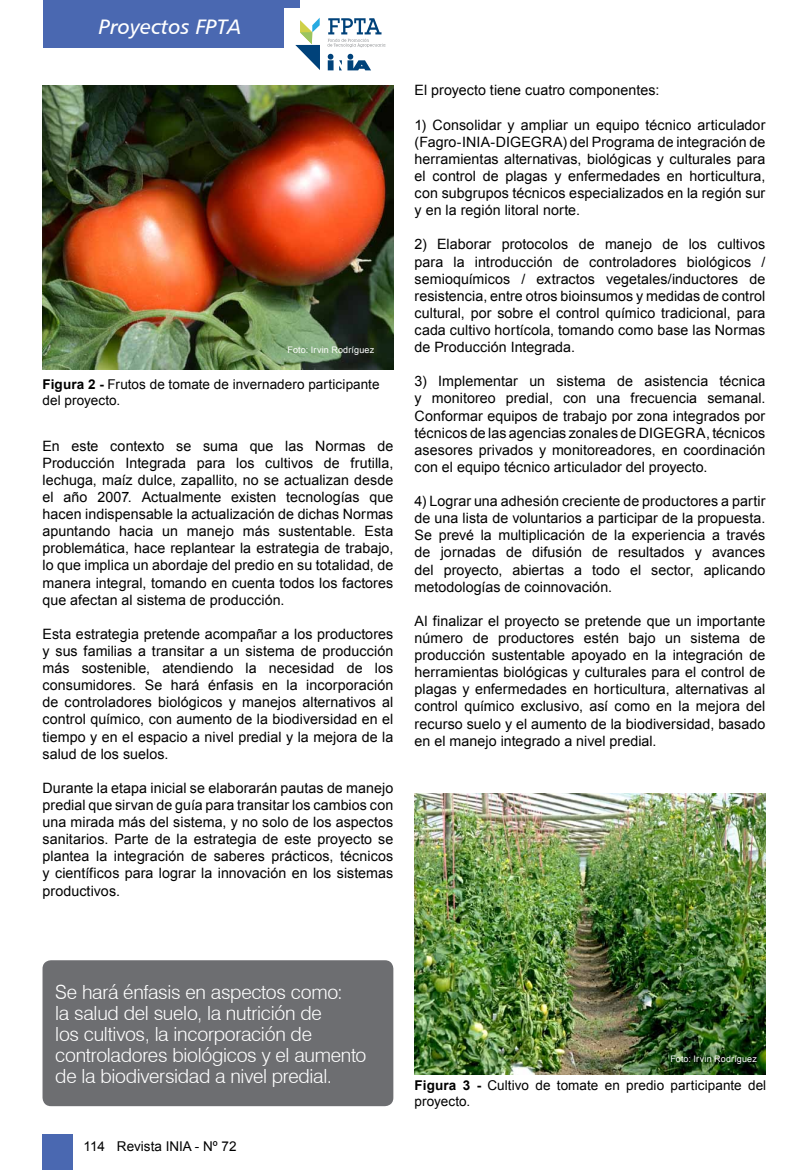
<style>
.page{position:relative;width:808px;height:1170px;background:#fff}
.page>*{position:absolute;margin:0;border:0;box-sizing:border-box;transform-origin:0 0}
.t1{font:21px "Humanist 777 BT Italic B";color:#fff}
.t2{font:300 19.5px/21px "Swiss 721 BT";letter-spacing:-.015em;color:#fff}
.t3{font:14.25px/17.1px "Arial";letter-spacing:.005em;color:#000;text-align:justify}
.t4{font:13.5px/16.2px "Arial";letter-spacing:.005em;color:#000}
.t5{font:9px "Arial";letter-spacing:.02em;color:#fff}
.s1{font-weight:700}
</style>
<div class="page">
<div style="left:43px;top:0;width:257px;height:47px;background:#4a68b1"></div>
<div style="left:43px;top:1134px;width:30px;height:35px;background:#4a68b1"></div>
<div style="left:285px;top:9px;width:111px;height:71px;background:#fff"></div>
<svg style="left:327px;top:18px;width:58px;height:29px"></svg>
<svg style="left:295px;top:18px;width:25px;height:52px"></svg>
<svg style="left:328px;top:54px;width:43px;height:16px"></svg>
<img style="left:43px;top:85px;width:350px;height:284px">
<div style="left:43px;top:960px;width:350px;height:146px;background:#6d6e71;border-radius:9px"></div>
<img style="left:415px;top:793px;width:350px;height:280px">
<h1 class="t1" style="left:99px;top:13px;width:144px">Proyectos FPTA</h1>
<p class="t5" style="left:288px;top:344px;width:88px">Foto: Irvin Rodríguez</p>
<p class="t4" style="left:43px;top:376px;width:339px"><span class="s1">Figura 2 -</span> Frutos de tomate de invernadero participante del proyecto.</p>
<p class="t3" style="left:43px;top:437px;width:352px">En este contexto se suma que las Normas de Producción Integrada para los cultivos de frutilla, lechuga, maíz dulce, zapallito, no se actualizan desde el año 2007. Actualmente existen tecnologías que hacen indispensable la actualización de dichas Normas apuntando hacia un manejo más sustentable. Esta problemática, hace replantear la estrategia de trabajo, lo que implica un abordaje del predio en su totalidad, de manera integral, tomando en cuenta todos los factores que afectan al sistema de producción.</p>
<p class="t3" style="left:43px;top:625px;width:352px">Esta estrategia pretende acompañar a los productores y sus familias a transitar a un sistema de producción más sostenible, atendiendo la necesidad de los consumidores. Se hará énfasis en la incorporación de controladores biológicos y manejos alternativos al control químico, con aumento de la biodiversidad en el tiempo y en el espacio a nivel predial y la mejora de la salud de los suelos.</p>
<p class="t3" style="left:43px;top:779px;width:352px">Durante la etapa inicial se elaborarán pautas de manejo predial que sirvan de guía para transitar los cambios con una mirada más del sistema, y no solo de los aspectos sanitarios. Parte de la estrategia de este proyecto se plantea la integración de saberes prácticos, técnicos y científicos para lograr la innovación en los sistemas productivos.</p>
<p class="t3" style="left:415px;top:82px;width:246px">El proyecto tiene cuatro componentes:</p>
<p class="t3" style="left:415px;top:116px;width:352px">1) Consolidar y ampliar un equipo técnico articulador (Fagro-INIA-DIGEGRA) del Programa de integración de herramientas alternativas, biológicas y culturales para el control de plagas y enfermedades en horticultura, con subgrupos técnicos especializados en la región sur y en la región litoral norte.</p>
<p class="t3" style="left:415px;top:236px;width:352px">2) Elaborar protocolos de manejo de los cultivos para la introducción de controladores biológicos / semioquímicos / extractos vegetales/inductores de resistencia, entre otros bioinsumos y medidas de control cultural, por sobre el control químico tradicional, para cada cultivo hortícola, tomando como base las Normas de Producción Integrada.</p>
<p class="t3" style="left:415px;top:373px;width:352px">3) Implementar un sistema de asistencia técnica y monitoreo predial, con una frecuencia semanal.<br>Conformar equipos de trabajo por zona integrados por técnicos de las agencias zonales de DIGEGRA, técnicos asesores privados y monitoreadores, en coordinación con el equipo técnico articulador del proyecto.</p>
<p class="t3" style="left:415px;top:492px;width:352px">4) Lograr una adhesión creciente de productores a partir de una lista de voluntarios a participar de la propuesta.<br>Se prevé la multiplicación de la experiencia a través de jornadas de difusión de resultados y avances del proyecto, abiertas a todo el sector, aplicando metodologías de coinnovación.</p>
<p class="t3" style="left:415px;top:612px;width:352px">Al finalizar el proyecto se pretende que un importante número de productores estén bajo un sistema de producción sustentable apoyado en la integración de herramientas biológicas y culturales para el control de plagas y enfermedades en horticultura, alternativas al control químico exclusivo, así como en la mejora del recurso suelo y el aumento de la biodiversidad, basado en el manejo integrado a nivel predial.</p>
<h2 class="t2" style="left:55px;top:980px;width:313px">Se hará énfasis en aspectos como:<br>la salud del suelo, la nutrición de<br>los cultivos, la incorporación de controladores biológicos y el aumento de la biodiversidad a nivel predial.</h2>
<p class="t4" style="left:84px;top:1138px;width:155px">114 Revista INIA - Nº 72</p>
<p class="t5" style="left:670px;top:1052px;width:88px">Foto: Irvin Rodríguez</p>
<p class="t4" style="left:415px;top:1077px;width:353px"><span class="s1">Figura 3 -</span> Cultivo de tomate en predio participante del proyecto.</p>
</div>
